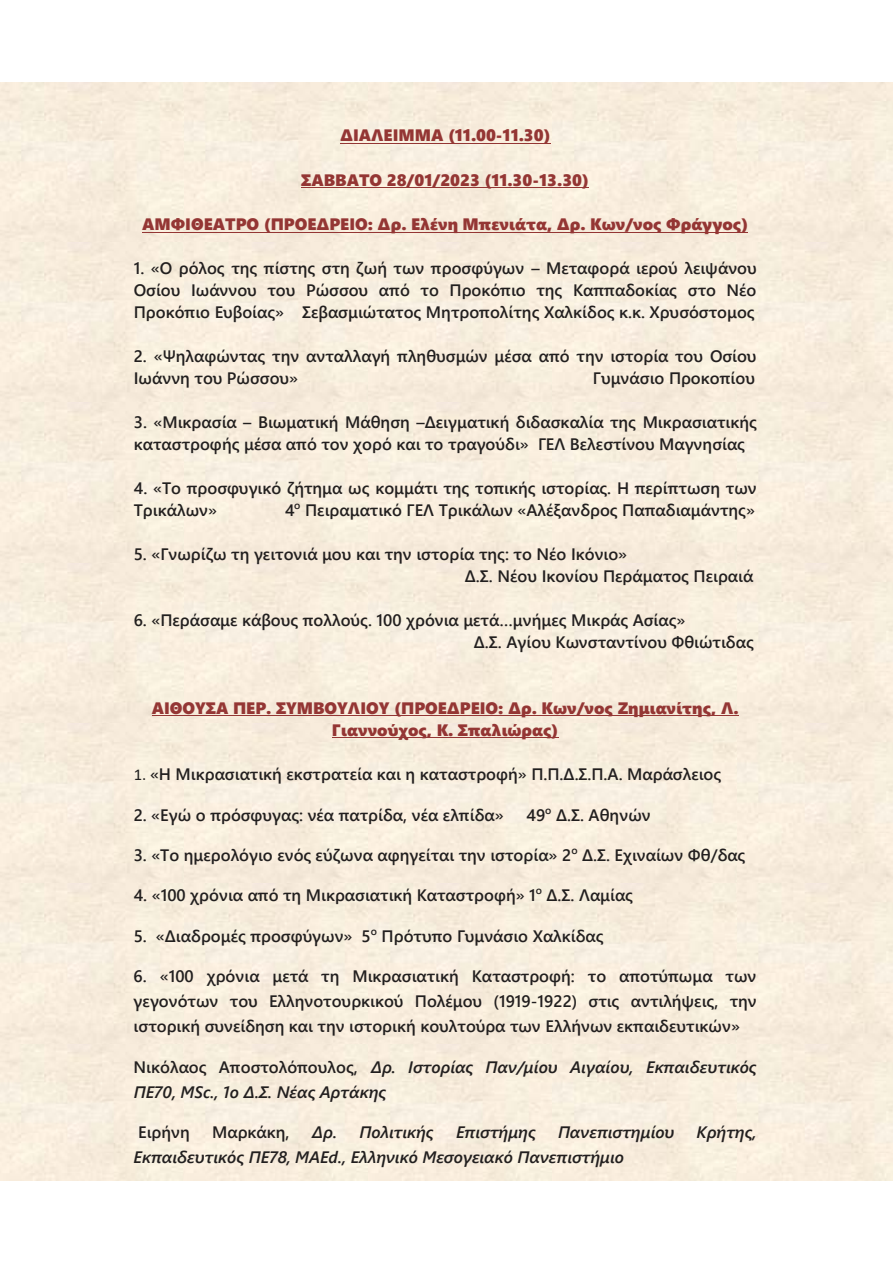
<style>
.page{position:relative;width:893px;height:1263px;background:#fff}
.page>*{position:absolute;margin:0;border:0;box-sizing:border-box;transform-origin:0 0}
.t1{font:600 16.5px/21.9px "Segoe UI";color:#221f1f}
.t2{font:16.5px/22.4px "Segoe UI Black";color:#943634;text-align:center}
.t3{font:italic 600 16.5px/25.2px "Segoe UI";color:#221f1f}
.s1{font-family:"Calibri";font-weight:400}
.s2{font-style:normal}
</style>
<div class="page">
<div style="left:0;top:82px;width:893px;height:1099px;background:#f8eddd"></div>
<hr style="left:340px;top:143px;width:210px;height:1px;background:#943634">
<hr style="left:301px;top:187px;width:288px;height:1px;background:#943634">
<hr style="left:142px;top:232px;width:606px;height:1px;background:#943634">
<hr style="left:152px;top:715px;width:587px;height:1px;background:#943634">
<hr style="left:332px;top:737px;width:226px;height:1px;background:#943634">
<p class="t2" style="left:340px;top:123px;width:212px">ΔΙΑΛΕΙΜΜΑ (11.00-11.30)</p>
<p class="t2" style="left:301px;top:168px;width:289px">ΣΑΒΒΑΤΟ 28/01/2023 (11.30-13.30)</p>
<p class="t2" style="left:142px;top:212px;width:608px">ΑΜΦΙΘΕΑΤΡΟ (ΠΡΟΕΔΡΕΙΟ: Δρ. Ελένη Μπενιάτα, Δρ. Κων/νος Φράγγος)</p>
<p class="t1" style="left:134px;top:259px;width:624px;text-align:justify">1. «Ο ρόλος της πίστης στη ζωή των προσφύγων – Μεταφορά ιερού λειψάνου Οσίου Ιωάννου του Ρώσσου από το Προκόπιο της Καππαδοκίας στο Νέο Προκόπιο Ευβοίας» Σεβασμιώτατος Μητροπολίτης Χαλκίδος κ.κ. Χρυσόστομος</p>
<p class="t1" style="left:134px;top:347px;width:624px">2. «Ψηλαφώντας την ανταλλαγή πληθυσμών μέσα από την ιστορία του Οσίου<br>Ιωάννη του Ρώσσου»</p>
<p class="t1" style="left:593px;top:366px;width:164px">Γυμνάσιο Προκοπίου</p>
<p class="t1" style="left:134px;top:413px;width:625px">3. «Μικρασία – Βιωματική Μάθηση –Δειγματική διδασκαλία της Μικρασιατικής καταστροφής μέσα από τον χορό και το τραγούδι» ΓΕΛ Βελεστίνου Μαγνησίας</p>
<p class="t1" style="left:134px;top:479px;width:624px">4. «Το προσφυγικό ζήτημα ως κομμάτι της τοπικής ιστορίας. Η περίπτωση των<br>Τρικάλων»</p>
<p class="t1" style="left:285px;top:501px;width:471px">4<sup>ο</sup> Πειραματικό ΓΕΛ Τρικάλων «Αλέξανδρος Παπαδιαμάντης»</p>
<p class="t1" style="left:465px;top:545px;width:290px;text-indent:-331px">5. «Γνωρίζω τη γειτονιά μου και την ιστορία της: το Νέο Ικόνιο»<br>Δ.Σ. Νέου Ικονίου Περάματος Πειραιά</p>
<p class="t1" style="left:474px;top:610px;width:282px;text-indent:-340px">6. «Περάσαμε κάβους πολλούς. 100 χρόνια μετά…μνήμες Μικράς Ασίας»<br>Δ.Σ. Αγίου Κωνσταντίνου Φθιώτιδας</p>
<p class="t2" style="left:152px;top:696px;width:589px">ΑΙΘΟΥΣΑ ΠΕΡ. ΣΥΜΒΟΥΛΙΟΥ (ΠΡΟΕΔΡΕΙΟ: Δρ. Κων/νος Ζημιανίτης, Λ.<br>Γιαννούχος, Κ. Σπαλιώρας)</p>
<p class="t1" style="left:134px;top:765px;width:589px"><span class="s1">1.</span> «Η Μικρασιατική εκστρατεία και η καταστροφή» Π.Π.Δ.Σ.Π.Α. Μαράσλειος</p>
<p class="t1" style="left:134px;top:806px;width:372px">2. «Εγώ ο πρόσφυγας: νέα πατρίδα, νέα ελπίδα»</p>
<p class="t1" style="left:527px;top:806px;width:126px">49<sup>ο</sup> Δ.Σ. Αθηνών</p>
<p class="t1" style="left:134px;top:846px;width:613px">3. «Το ημερολόγιο ενός εύζωνα αφηγείται την ιστορία» 2<sup>ο</sup> Δ.Σ. Εχιναίων Φθ/δας</p>
<p class="t1" style="left:134px;top:886px;width:501px">4. «100 χρόνια από τη Μικρασιατική Καταστροφή» 1<sup>ο</sup> Δ.Σ. Λαμίας</p>
<p class="t1" style="left:134px;top:926px;width:471px">5. «Διαδρομές προσφύγων» 5<sup>ο</sup> Πρότυπο Γυμνάσιο Χαλκίδας</p>
<p class="t1" style="left:134px;top:965px;width:625px;line-height:25.3px;text-align:justify">6. «100 χρόνια μετά τη Μικρασιατική Καταστροφή: το αποτύπωμα των γεγονότων του Ελληνοτουρκικού Πολέμου (1919-1922) στις αντιλήψεις, την ιστορική συνείδηση και την ιστορική κουλτούρα των Ελλήνων εκπαιδευτικών»</p>
<p class="t3" style="left:134px;top:1052px;width:625px"><span class="s2">Νικόλαος Αποστολόπουλος,</span> Δρ. Ιστορίας Παν/μίου Αιγαίου, Εκπαιδευτικός<br>ΠΕ70, MSc., 1o Δ.Σ. Νέας Αρτάκης</p>
<p class="t1" style="left:138px;top:1120px;width:53px">Ειρήνη</p>
<p class="t1" style="left:212px;top:1120px;width:79px">Μαρκάκη,</p>
<p class="t3" style="left:312px;top:1117px;width:123px">Δρ. Πολιτικής</p>
<p class="t3" style="left:456px;top:1117px;width:81px">Επιστήμης</p>
<p class="t3" style="left:558px;top:1117px;width:118px">Πανεπιστημίου</p>
<p class="t3" style="left:697px;top:1117px;width:61px">Κρήτης,</p>
<p class="t3" style="left:134px;top:1142px;width:492px">Εκπαιδευτικός ΠΕ78, MAEd., Ελληνικό Μεσογειακό Πανεπιστήμιο</p>
</div>
